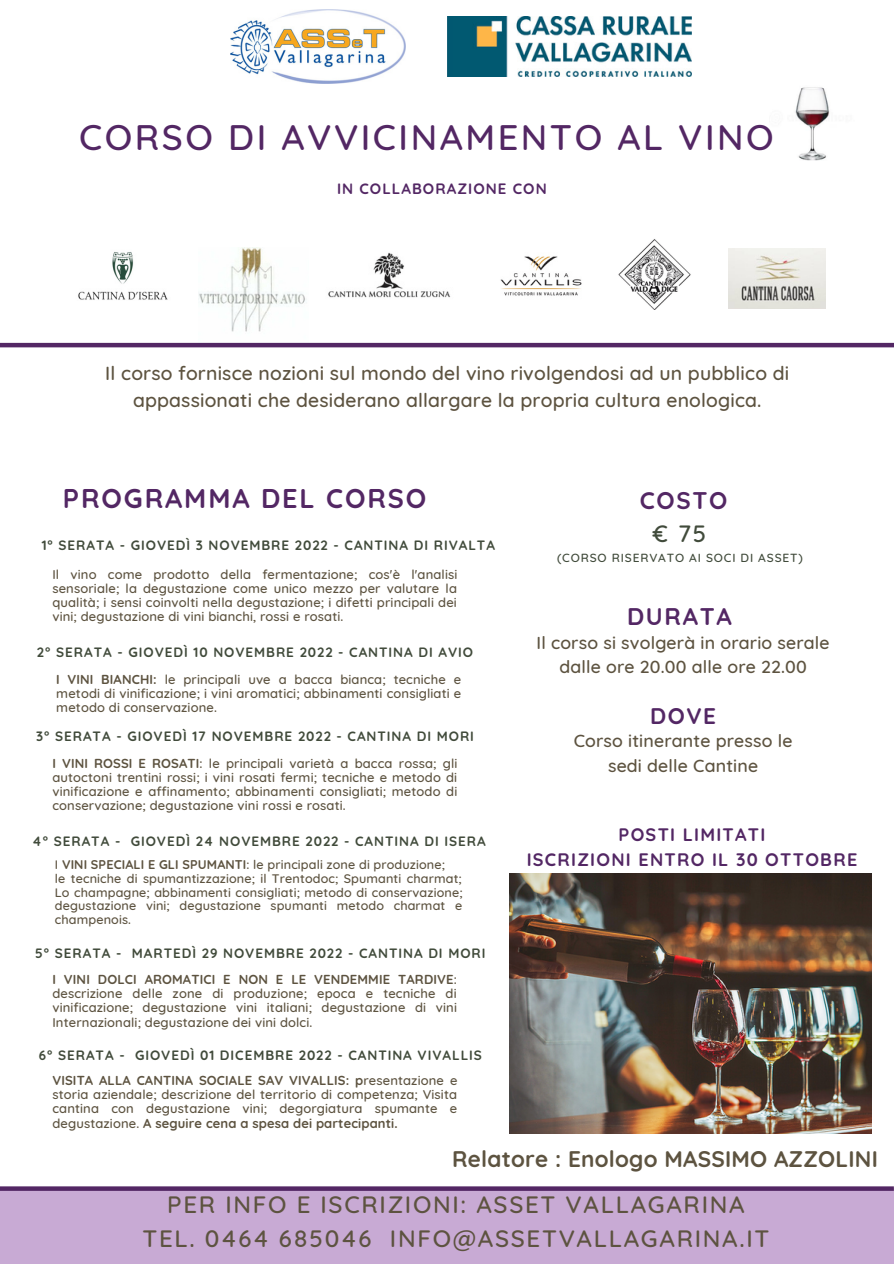
<style>
.page{position:relative;width:894px;height:1264px;background:#fff}
.page>*{position:absolute;margin:0;border:0;box-sizing:border-box;transform-origin:0 0}
.t1{font:500 36.15px "Quicksand";letter-spacing:.07em;color:#532764}
.t2{font:700 27px "Quicksand";letter-spacing:.07em;color:#532764}
.t3{font:500 24.15px/33.8px "Quicksand";letter-spacing:.07em;color:#5d5340;text-align:center}
.t4{font:700 24px "Quicksand";letter-spacing:.07em;color:#532764}
.t5{font:500 24px "Quicksand";color:#414b3b}
.t6{font:700 22.5px "Quicksand";letter-spacing:.01em;color:#5d5340}
.t7{font:700 22.5px "Quicksand";color:#532764}
.t8{font:500 19.35px/27px "Quicksand";letter-spacing:.01em;color:#5d5340;text-align:center}
.t9{font:700 18px/24.8px "Quicksand";letter-spacing:.07em;color:#532764;text-align:center}
.t10{font:500 17.7px/24.6px "Quicksand";letter-spacing:.01em;color:#5d5340;text-align:center}
.t11{font:700 15px "Quicksand";letter-spacing:.07em;color:#532764}
.t12{font:700 13.5px "Quicksand";letter-spacing:.07em;color:#414b3b}
.t13{font:500 13.05px/14.1px "Quicksand";letter-spacing:.01em;color:#5d5340;text-align:justify}
.t14{font:500 12.6px/13.6px "Quicksand";letter-spacing:.01em;color:#5d5340}
.t15{font:500 12px "Quicksand";letter-spacing:.07em;color:#414b3b}
.s1{font-weight:700}
</style>
<div class="page">
<img style="left:230px;top:10px;width:175px;height:74px">
<img style="left:447px;top:17px;width:244px;height:59px">
<div style="left:0;top:1188px;width:893px;height:75px;background:#c8aad4"></div>
<svg style="left:0;top:1186px;width:893px;height:4px;background:#623a72"></svg>
<img style="left:795px;top:87px;width:35px;height:74px">
<img style="left:509px;top:874px;width:362px;height:259px">
<img style="left:328px;top:252px;width:123px;height:46px">
<img style="left:728px;top:248px;width:97px;height:60px">
<img style="left:78px;top:252px;width:90px;height:48px">
<img style="left:199px;top:248px;width:107px;height:84px">
<img style="left:500px;top:256px;width:82px;height:40px">
<img style="left:618px;top:239px;width:72px;height:71px">
<hr style="left:0;top:343px;width:893px;height:4px;background:#532764">
<h1 class="t1" style="left:79px;top:113px;width:696px">CORSO DI AVVICINAMENTO AL VINO</h1>
<p class="t11" style="left:337px;top:179px;width:211px">IN COLLABORAZIONE CON</p>
<h3 class="t8" style="left:105px;top:359px;width:685px">Il corso fornisce nozioni sul mondo del vino rivolgendosi ad un pubblico di appassionati che desiderano allargare la propria cultura enologica.</h3>
<h2 class="t2" style="left:63px;top:480px;width:365px">PROGRAMMA DEL CORSO</h2>
<p class="t12" style="left:42px;top:536px;width:454px">1° SERATA - GIOVEDÌ 3 NOVEMBRE 2022 - CANTINA DI RIVALTA</p>
<p class="t13" style="left:52px;top:567px;width:406px">Il vino come prodotto della fermentazione; cos'è l'analisi sensoriale; la degustazione come unico mezzo per valutare la qualità; i sensi coinvolti nella degustazione; i difetti principali dei vini; degustazione di vini bianchi, rossi e rosati.</p>
<p class="t12" style="left:37px;top:643px;width:437px">2° SERATA - GIOVEDÌ 10 NOVEMBRE 2022 - CANTINA DI AVIO</p>
<p class="t13" style="left:56px;top:672px;width:406px"><span class="s1">I VINI BIANCHI:</span> le principali uve a bacca bianca; tecniche e metodi di vinificazione; i vini aromatici; abbinamenti consigliati e metodo di conservazione.</p>
<p class="t12" style="left:36px;top:728px;width:439px">3° SERATA - GIOVEDÌ 17 NOVEMBRE 2022 - CANTINA DI MORI</p>
<p class="t13" style="left:52px;top:756px;width:406px"><span class="s1">I VINI ROSSI E ROSATI</span>: le principali varietà a bacca rossa; gli autoctoni trentini rossi; i vini rosati fermi; tecniche e metodo di vinificazione e affinamento; abbinamenti consigliati; metodo di conservazione; degustazione vini rossi e rosati.</p>
<p class="t12" style="left:32px;top:833px;width:455px">4° SERATA - GIOVEDÌ 24 NOVEMBRE 2022 - CANTINA DI ISERA</p>
<p class="t14" style="left:55px;top:857px;width:409px">I <span class="s1">VINI SPECIALI E GLI SPUMANTI</span>: le principali zone di produzione;<br>le tecniche di spumantizzazione; il Trentodoc; Spumanti charmat; Lo champagne; abbinamenti consigliati; metodo di conservazione; degustazione vini; degustazione spumanti metodo charmat e champenois.</p>
<p class="t12" style="left:35px;top:944px;width:451px">5° SERATA - MARTEDÌ 29 NOVEMBRE 2022 - CANTINA DI MORI</p>
<p class="t13" style="left:52px;top:972px;width:406px"><span class="s1">I VINI DOLCI AROMATICI E NON E LE VENDEMMIE TARDIVE</span>: descrizione delle zone di produzione; epoca e tecniche di vinificazione; degustazione vini italiani; degustazione di vini Internazionali; degustazione dei vini dolci.</p>
<p class="t12" style="left:39px;top:1046px;width:444px">6° SERATA - GIOVEDÌ 01 DICEMBRE 2022 - CANTINA VIVALLIS</p>
<p class="t13" style="left:52px;top:1073px;width:406px"><span class="s1">VISITA ALLA CANTINA SOCIALE SAV VIVALLIS: p</span>resentazione e storia aziendale; descrizione del territorio di competenza; Visita cantina con degustazione vini; degorgiatura spumante e degustazione. <span class="s1">A seguire cena a spesa dei partecipanti.</span></p>
<h3 class="t4" style="left:639px;top:485px;width:89px">COSTO</h3>
<h3 class="t5" style="left:652px;top:518px;width:55px">€ 75</h3>
<p class="t15" style="left:557px;top:550px;width:247px">(CORSO RISERVATO AI SOCI DI ASSET)</p>
<h3 class="t4" style="left:627px;top:601px;width:106px">DURATA</h3>
<h3 class="t10" style="left:536px;top:629px;width:295px">Il corso si svolgerà in orario serale dalle ore 20.00 alle ore 22.00</h3>
<h3 class="t7" style="left:650px;top:701px;width:68px">DOVE</h3>
<h3 class="t10" style="left:573px;top:728px;width:220px">Corso itinerante presso le sedi delle Cantine</h3>
<h3 class="t9" style="left:526px;top:822px;width:332px">POSTI LIMITATI<br>ISCRIZIONI ENTRO IL 30 OTTOBRE</h3>
<h3 class="t6" style="left:452px;top:1144px;width:427px">Relatore : Enologo MASSIMO AZZOLINI</h3>
<h3 class="t3" style="left:142px;top:1187px;width:628px">PER INFO E ISCRIZIONI: ASSET VALLAGARINA<br>TEL. 0464 685046 INFO@ASSETVALLAGARINA.IT</h3>
</div>
